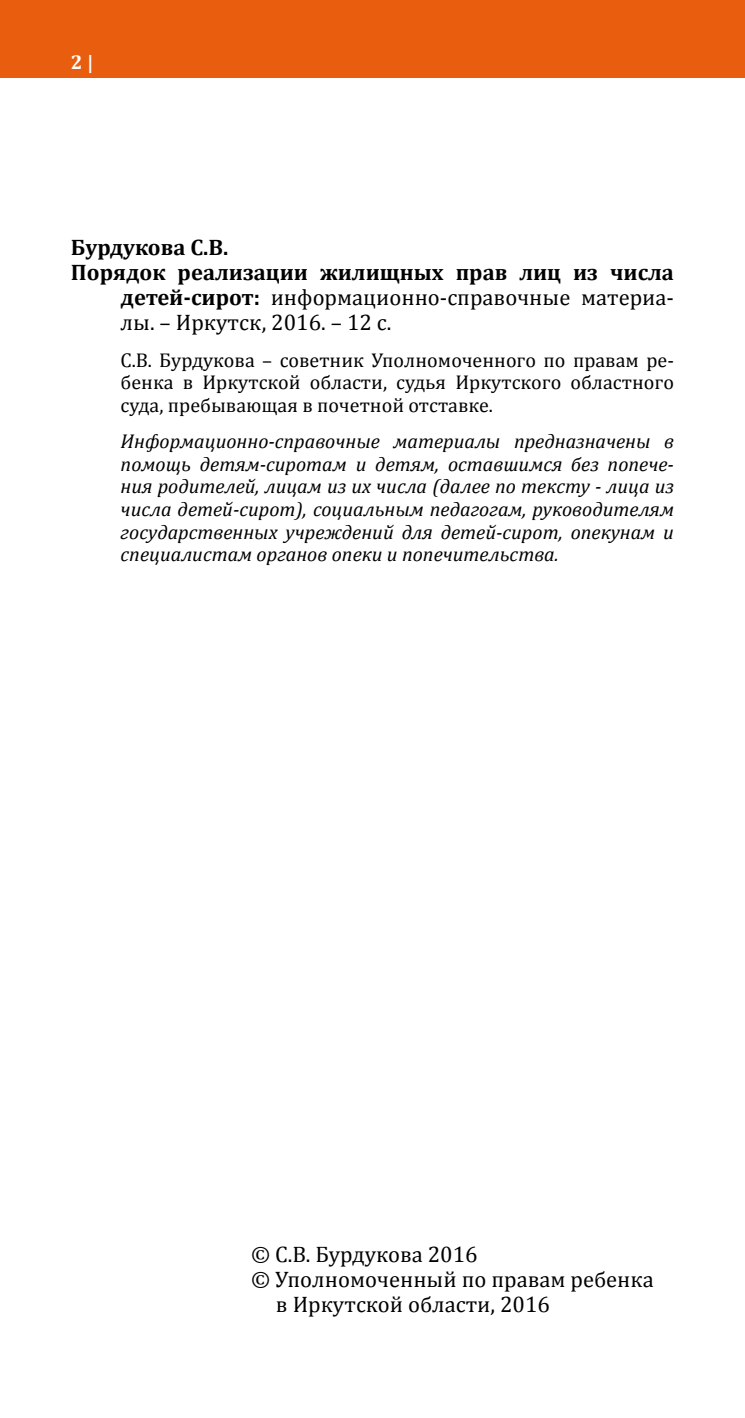
<style>
.page{position:relative;width:745px;height:1418px;background:#fff}
.page>*{position:absolute;margin:0;border:0;box-sizing:border-box;transform-origin:0 0}
.t1{font:22.5px "Cambria";color:#000}
.t2{font:700 22.5px "Cambria";color:#000}
.t3{font:italic 20px/22.5px "Cambria";color:#000;text-align:justify}
.t4{font:20px/22.5px "Cambria";color:#000;text-align:justify}
.t5{font:700 20px "Cambria";color:#fff}
.s1{font-weight:700}
</style>
<div class="page">
<div style="left:0;top:0;width:744px;height:78px;background:#e95d0f"></div>
<hr style="left:744px;top:0;width:1px;height:78px;background:#e95d0f">
<p class="t5" style="left:71px;top:48px;width:24px">2 |</p>
<p class="t2" style="left:71px;top:231px;width:159px">Бурдукова С.В.</p>
<p class="t2" style="left:71px;top:256px;width:604px">Порядок реализации жилищных прав лиц из числа</p>
<p class="t1" style="left:120px;top:284px;width:554px"><span class="s1">детей-сирот:</span> информационно-справочные материа-</p>
<p class="t1" style="left:120px;top:309px;width:272px">лы. – Иркутск, 2016. – 12 с.</p>
<p class="t4" style="left:120px;top:348px;width:554px">С.В. Бурдукова – советник Уполномоченного по правам ре&shy;бенка в Иркутской области, судья Иркутского областного суда, пребывающая в почетной отставке.</p>
<p class="t3" style="left:120px;top:429px;width:554px">Информационно-справочные материалы предназначены в помощь детям-сиротам и детям, оставшимся без попече&shy;ния родителей, лицам из их числа (далее по тексту - лица из числа детей-сирот), социальным педагогам, руководителям государственных учреждений для детей-сирот, опекунам и специалистам органов опеки и попечительства.</p>
<p class="t1" style="left:251px;top:1240px;width:228px">© С.В. Бурдукова 2016</p>
<p class="t1" style="left:251px;top:1265px;width:404px">© Уполномоченный по правам ребенка</p>
<p class="t1" style="left:276px;top:1290px;width:275px">в Иркутской области, 2016</p>
</div>
